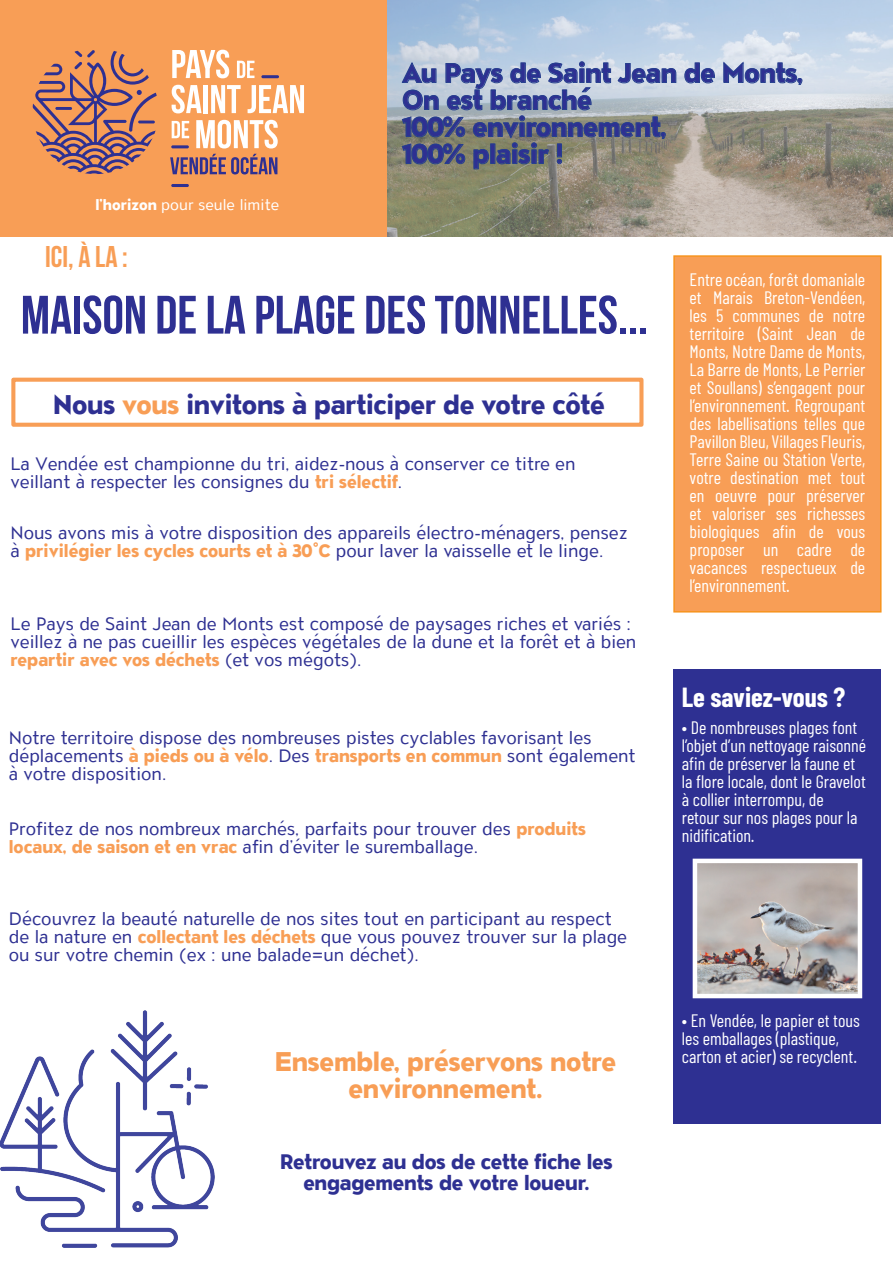
<style>
.page{position:relative;width:893px;height:1263px;background:#fff}
.page>*{position:absolute;margin:0;border:0;box-sizing:border-box;transform-origin:0 0}
.t1{font:700 54px "Bebas Neue";color:#2e3092}
.t2{font:700 30px "Bebas Neue";color:#f89e56}
.t3{font:800 27px/27px "ATC Overlook";letter-spacing:-.01em;color:#2e3092}
.t4{font:800 27px/27px "ATC Overlook";letter-spacing:-.01em;color:#f89e56;text-align:center}
.t5{font:700 27px "Barlow Condensed";color:#fff}
.t6{font:800 21px/21px "ATC Overlook";letter-spacing:-.01em;color:#2e3092;text-align:center}
.t7{font:18px/18px "ATC Overlook";color:#2e3092}
.t8{font:18px/18px "Barlow Condensed";color:#fff}
.t9{font:15.15px "ATC Overlook";color:#fff}
.s1{font-weight:800}
.s2{color:#f89e56}
.s3{font-weight:800;color:#f89e56}
</style>
<div class="page">
<div style="left:673px;top:255px;width:208px;height:357px;background:#f89e56;border:2px solid #f7931d"></div>
<img style="left:0;top:1010px;width:215px;height:237px">
<div style="left:673px;top:669px;width:208px;height:454px;background:#2e3092"></div>
<img style="left:698px;top:864px;width:159px;height:129px">
<div style="left:693px;top:859px;width:169px;height:139px;border:4px solid #fff"></div>
<img style="left:387px;top:0;width:506px;height:236px">
<div style="left:11px;top:378px;width:632px;height:49px;border:4px solid #f89e56"></div>
<div style="left:0;top:0;width:387px;height:236px;background:#f89e56"></div>
<svg style="left:684px;top:62px;width:31px;height:22px"></svg>
<svg style="left:723px;top:62px;width:80px;height:23px"></svg>
<svg style="left:402px;top:61px;width:275px;height:109px"></svg>
<svg style="left:170px;top:154px;width:107px;height:20px"></svg>
<svg style="left:172px;top:50px;width:57px;height:28px"></svg>
<svg style="left:237px;top:61px;width:17px;height:17px"></svg>
<svg style="left:172px;top:85px;width:30px;height:28px"></svg>
<hr style="left:204px;top:85px;width:4px;height:28px;background:#fff">
<svg style="left:211px;top:85px;width:30px;height:28px"></svg>
<svg style="left:248px;top:85px;width:56px;height:28px"></svg>
<svg style="left:172px;top:121px;width:17px;height:17px"></svg>
<svg style="left:196px;top:120px;width:82px;height:28px"></svg>
<hr style="left:261px;top:75px;width:18px;height:3px;background:#2e3092;border-radius:2px">
<hr style="left:171px;top:145px;width:18px;height:3px;background:#2e3092;border-radius:2px">
<hr style="left:171px;top:184px;width:18px;height:3px;background:#2e3092;border-radius:2px">
<svg style="left:33px;top:50px;width:124px;height:124px"></svg>
<p class="t9" style="left:95px;top:196px;width:185px"><span class="s1">l’horizon</span> pour seule limite</p>
<h2 class="t2" style="left:45px;top:240px;width:84px">ICI, À LA :</h2>
<h3 class="t3" style="left:402px;top:61px;width:402px">Au Pays de Saint Jean de Monts,<br>On est branché<br>100% environnement,<br>100% plaisir !</h3>
<h1 class="t1" style="left:21px;top:285px;width:628px">MAISON DE LA PLAGE DES TONNELLES...</h1>
<h3 class="t3" style="left:53px;top:392px;width:553px">Nous <span class="s2">vous</span> invitons à participer de votre côté</h3>
<p class="t7" style="left:10px;top:456px;width:567px">La Vendée est championne du tri, aidez-nous à conserver ce titre en veillant à respecter les consignes du <span class="s3">tri sélectif</span>.</p>
<p class="t7" style="left:10px;top:524px;width:619px">Nous avons mis à votre disposition des appareils électro-ménagers, pensez à <span class="s3">privilégier les cycles courts et à 30°C</span> pour laver la vaisselle et le linge.</p>
<p class="t7" style="left:10px;top:615px;width:627px">Le Pays de Saint Jean de Monts est composé de paysages riches et variés : veillez à ne pas cueillir les espèces végétales de la dune et la forêt et à bien <span class="s3">repartir avec vos déchets</span> (et vos mégots).</p>
<p class="t7" style="left:9px;top:729px;width:628px">Notre territoire dispose des nombreuses pistes cyclables favorisant les déplacements <span class="s3">à pieds ou à vélo</span>. Des <span class="s3">transports en commun</span> sont également à votre disposition.</p>
<p class="t7" style="left:9px;top:820px;width:579px">Profitez de nos nombreux marchés, parfaits pour trouver des <span class="s3">produits locaux, de saison et en vrac</span> afin d’éviter le suremballage.</p>
<p class="t7" style="left:9px;top:910px;width:620px">Découvrez la beauté naturelle de nos sites tout en participant au respect de la nature en <span class="s3">collectant les déchets</span> que vous pouvez trouver sur la plage ou sur votre chemin (ex : une balade=un déchet).</p>
<h3 class="t4" style="left:275px;top:1049px;width:343px">Ensemble, préservons notre environnement.</h3>
<p class="t6" style="left:280px;top:1152px;width:334px">Retrouvez au dos de cette fiche les engagements de votre loueur.</p>
<p class="t8" style="left:690px;top:270px;width:177px;text-align:justify">Entre océan, forêt domaniale et Marais Breton-Vendéen, les 5 communes de notre territoire (Saint Jean de Monts, Notre Dame de Monts, La Barre de Monts, Le Perrier et Soullans) s’engagent pour l’environnement. Regroupant des labellisations telles que Pavillon Bleu, Villages Fleuris, Terre Saine ou Station Verte, votre destination met tout en oeuvre pour préserver et valoriser ses richesses biologiques afin de vous proposer un cadre de vacances respectueux de l’environnement.</p>
<h3 class="t5" style="left:682px;top:681px;width:165px">Le saviez-vous ?</h3>
<p class="t8" style="left:682px;top:718px;width:186px">• De nombreuses plages font l’objet d’un nettoyage raisonné afin de préserver la faune et la flore locale, dont le Gravelot à collier interrompu, de<br>retour sur nos plages pour la nidification.</p>
<p class="t8" style="left:682px;top:1011px;width:180px">• En Vendée, le papier et tous les emballages (plastique, carton et acier) se recyclent.</p>
</div>
